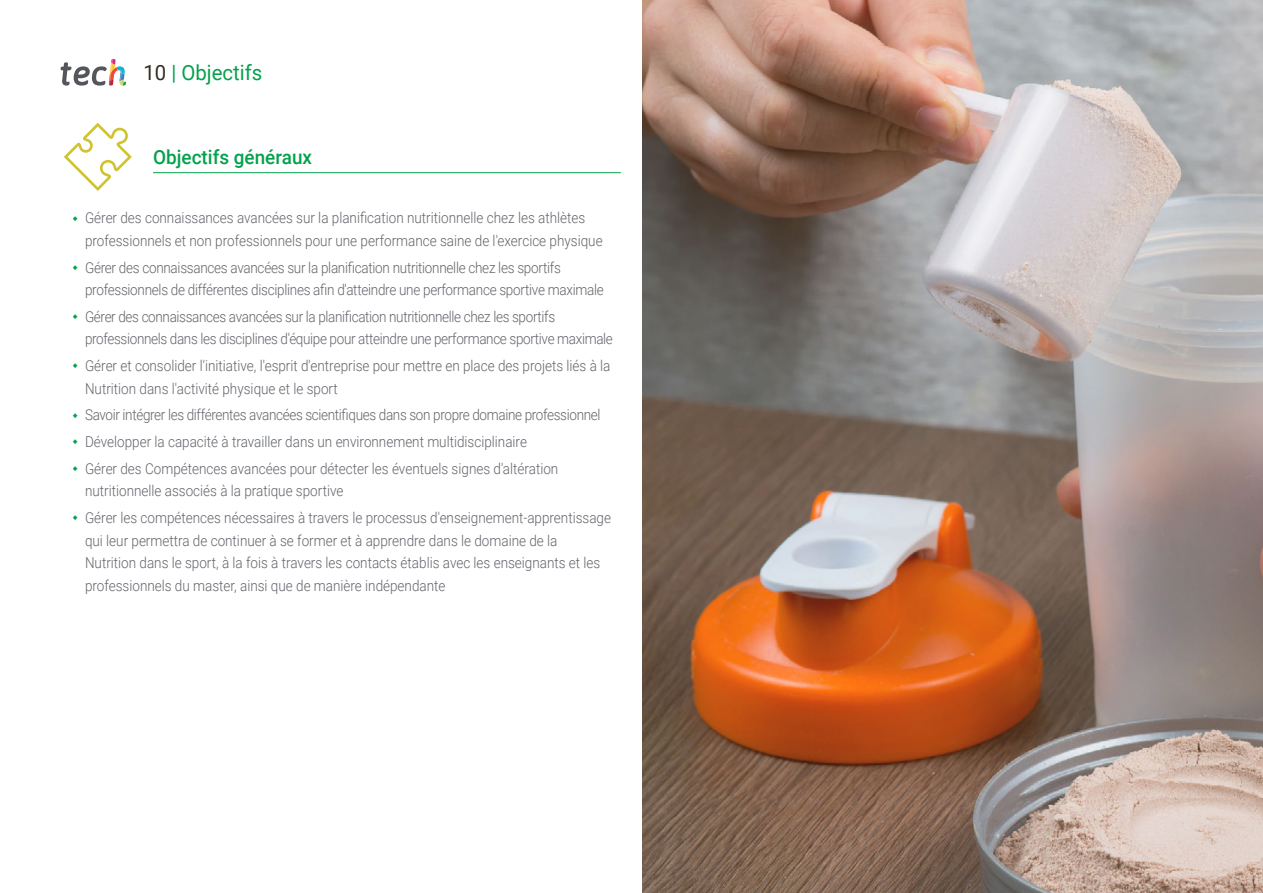
<style>
.page{position:relative;width:1263px;height:893px;background:#fff}
.page>*{position:absolute;margin:0;border:0;box-sizing:border-box;transform-origin:0 0}
.t1{font:21px "Roboto";color:#04a14d}
.t2{font:500 19.5px "Roboto";color:#04a14d}
.t3{font:300 15px/22.5px "Roboto";color:#61646a;scale:.9 1}
.t4{font:300 15px/22.5px "Roboto";letter-spacing:-.02em;color:#61646a;scale:.9 1}
.t5{font:300 15px/22.5px "Roboto";letter-spacing:-.025em;color:#61646a;scale:.9 1}
.s1{color:#312e20}
</style>
<div class="page">
<hr style="left:153px;top:172px;width:468px;height:1px;background:#04a14d">
<svg style="left:64px;top:123px;width:68px;height:68px"></svg>
<img style="left:642px;top:0;width:621px;height:893px">
<svg style="left:61px;top:59px;width:65px;height:27px"></svg>
<h1 class="t1" style="left:144px;top:57px;width:120px"><span class="s1">10</span> | Objectifs</h1>
<h2 class="t2" style="left:153px;top:144px;width:160px">Objectifs généraux</h2>
<p class="t3" style="left:85px;top:206px;width:577px">Gérer des connaissances avancées sur la planification nutritionnelle chez les athlètes professionnels et non professionnels pour une performance saine de l'exercice physique</p>
<p class="t4" style="left:85px;top:255px;width:578px">Gérer des connaissances avancées sur la planification nutritionnelle chez les sportifs professionnels de différentes disciplines afin d'atteindre une performance sportive maximale</p>
<p class="t5" style="left:85px;top:305px;width:588px">Gérer des connaissances avancées sur la planification nutritionnelle chez les sportifs professionnels dans les disciplines d'équipe pour atteindre une performance sportive maximale</p>
<p class="t3" style="left:85px;top:354px;width:585px">Gérer et consolider l'initiative, l'esprit d'entreprise pour mettre en place des projets liés à la<br>Nutrition dans l'activité physique et le sport</p>
<p class="t3" style="left:85px;top:401px;width:574px;line-height:26.7px">Savoir intégrer les différentes avancées scientifiques dans son propre domaine professionnel<br>Développer la capacité à travailler dans un environnement multidisciplinaire<br>Gérer des Compétences avancées pour détecter les éventuels signes d'altération</p>
<p class="t3" style="left:85px;top:477px;width:586px;line-height:26.7px">nutritionnelle associés à la pratique sportive<br>Gérer les compétences nécessaires à travers le processus d'enseignement-apprentissage</p>
<p class="t3" style="left:85px;top:528px;width:574px">qui leur permettra de continuer à se former et à apprendre dans le domaine de la<br>Nutrition dans le sport, à la fois à travers les contacts établis avec les enseignants et les professionnels du master, ainsi que de manière indépendante</p>
</div>
